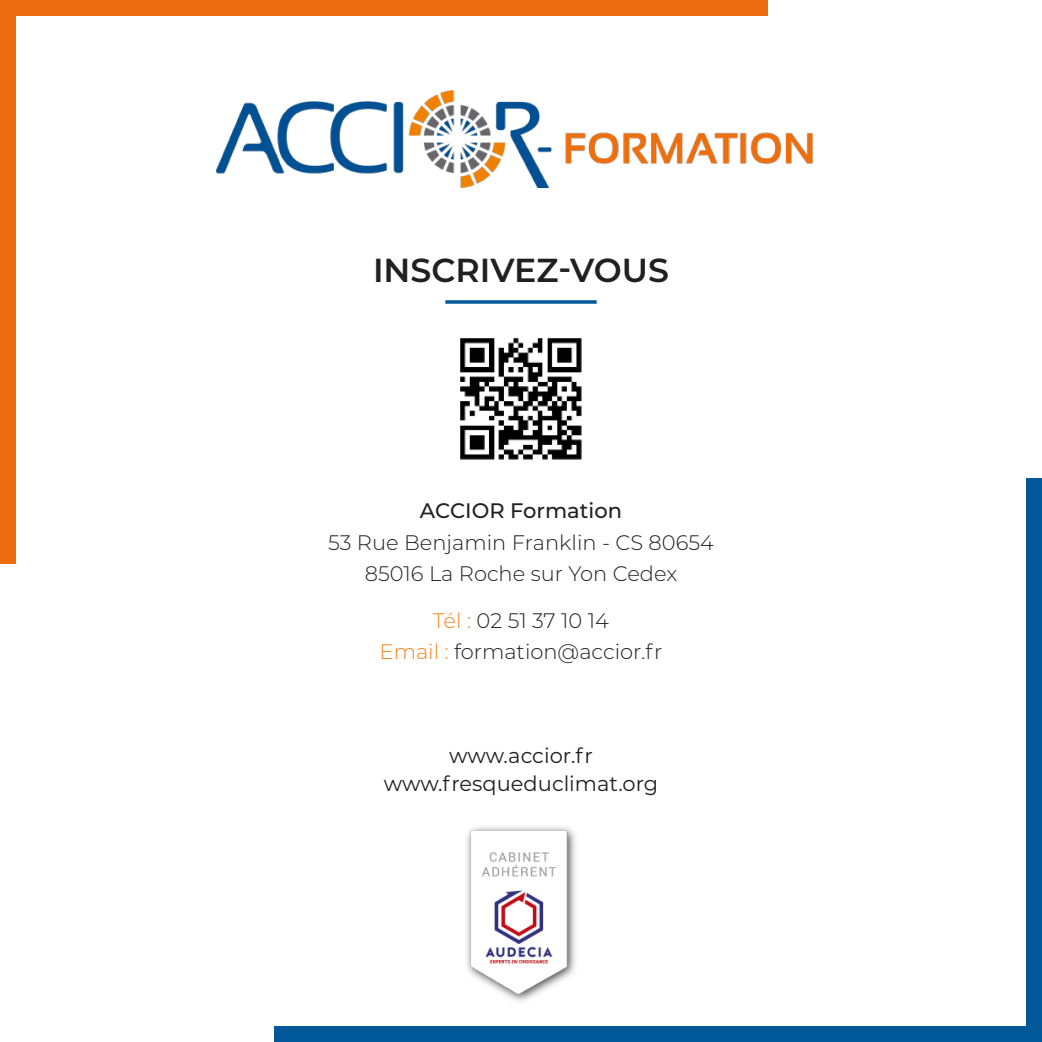
<style>
.page{position:relative;width:1042px;height:1042px;background:#fff}
.page>*{position:absolute;margin:0;border:0;box-sizing:border-box;transform-origin:0 0}
.t1{font:600 33.25px "Montserrat";color:#231f20}
.t2{font:300 21px/31.5px "Montserrat";color:#231f20;text-align:center}
.t3{font:21px/28px "Montserrat";color:#231f20;text-align:center}
.t4{font:500 21px "Montserrat";color:#231f20}
.s1{color:#f58420}
</style>
<div class="page">
<img style="left:466px;top:826px;width:110px;height:176px">
<svg style="left:445px;top:300px;width:152px;height:4px"></svg>
<div style="left:1px;top:0;width:767px;height:15px;background:#ec6d0f"></div>
<div style="left:0;top:1px;width:15px;height:562px;background:#ec6d0f"></div>
<div style="left:274px;top:1026px;width:767px;height:16px;background:#015898"></div>
<div style="left:1026px;top:479px;width:16px;height:562px;background:#015898"></div>
<img style="left:460px;top:338px;width:122px;height:122px">
<img style="left:217px;top:91px;width:596px;height:96px">
<h1 class="t1" style="left:373px;top:256px;width:297px">INSCRIVEZ-VOUS</h1>
<p class="t4" style="left:420px;top:499px;width:203px">ACCIOR Formation</p>
<p class="t2" style="left:328px;top:528px;width:387px">53 Rue Benjamin Franklin - CS 80654<br>85016 La Roche sur Yon Cedex</p>
<p class="t2" style="left:380px;top:606px;width:284px"><span class="s1">Tél :</span> 02 51 37 10 14<br><span class="s1">Email :</span> formation@accior.fr</p>
<p class="t3" style="left:384px;top:743px;width:276px">www.accior.fr www.fresqueduclimat.org</p>
</div>
